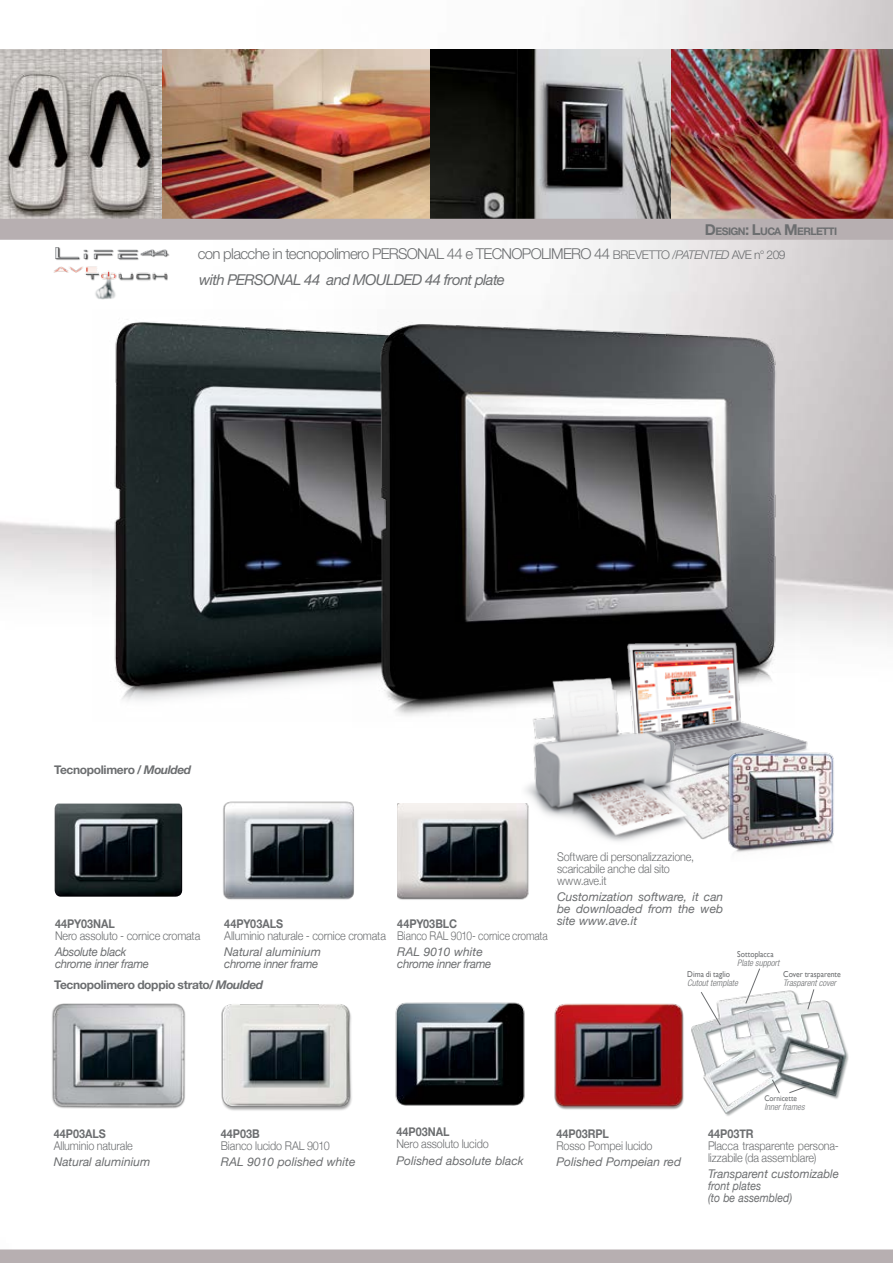
<style>
.page{position:relative;width:893px;height:1263px;background:#fff}
.page>*{position:absolute;margin:0;border:0;box-sizing:border-box;transform-origin:0 0}
.t1{font:300 15px/26.4px "Helvetica Neue LT Std";letter-spacing:-.045em;color:#6c6e70}
.t2{font:300 12px/12px "Helvetica Neue";letter-spacing:-.01em;color:#6c6e70;scale:.9 1}
.t3{font:italic 12px/12px "Helvetica Neue";color:#6c6e70;text-align:justify}
.t4{font:700 12px "Helvetica Neue";color:#6c6e70;scale:.9 1}
.t5{font:700 12px "Helvetica Neue LT Std";letter-spacing:-.03em;color:#6c6e70}
.t6{font:italic 12px/12px "Helvetica Neue";color:#6c6e70;scale:.96 1}
.t7{font:italic 12px/12px "Helvetica Neue";letter-spacing:-.025em;color:#6c6e70;scale:.95 1}
.t8{font:300 12px "Helvetica Neue";letter-spacing:-.01em;color:#6c6e70;scale:.85 1}
.t9{font:italic 12px/12px "Helvetica Neue";letter-spacing:-.025em;color:#6c6e70}
.t10{font:700 10.5px "Helvetica Neue LT Std";letter-spacing:-.055em;color:#6c6e70}
.t11{font:italic 300 condensed 9px "Helvetica Neue LT Std";color:#6c6e70}
.t12{font:8.55px "Gill Sans";color:#6c6e70;scale:.9 1}
.t13{font:8.1px "Gill Sans";color:#6c6e70;scale:.9 1}
.s1{font-size:15px}
.s2{font-size:12px}
.s3{font-style:italic;font-size:12px}
.s4{font-weight:400;font-style:italic}
.s5{font-style:italic}
</style>
<div class="page">
<img style="left:0;top:0;width:893px;height:891px">
<img style="left:92px;top:310px;width:261px;height:411px">
<img style="left:353px;top:295px;width:442px;height:432px">
<img style="left:0;top:50px;width:163px;height:169px">
<img style="left:163px;top:50px;width:730px;height:169px">
<div style="left:0;top:219px;width:893px;height:21px;background:#b7afb1"></div>
<svg style="left:0;top:1249px;width:893px;height:14px;background:#b9b1b3"></svg>
<img style="left:221px;top:1004px;width:131px;height:107px">
<img style="left:52px;top:1003px;width:134px;height:106px">
<img style="left:395px;top:1002px;width:130px;height:104px">
<img style="left:554px;top:1003px;width:130px;height:107px">
<img style="left:691px;top:990px;width:158px;height:126px">
<svg style="left:700px;top:991px;width:22px;height:35px"></svg>
<svg style="left:745px;top:968px;width:16px;height:36px"></svg>
<svg style="left:807px;top:989px;width:8px;height:21px"></svg>
<svg style="left:771px;top:1078px;width:10px;height:16px"></svg>
<svg style="left:788px;top:1084px;width:24px;height:10px"></svg>
<img style="left:621px;top:637px;width:189px;height:91px">
<img style="left:643px;top:728px;width:172px;height:132px">
<img style="left:519px;top:672px;width:187px;height:176px">
<img style="left:725px;top:749px;width:114px;height:112px">
<img style="left:55px;top:247px;width:116px;height:23px">
<img style="left:52px;top:264px;width:117px;height:36px">
<img style="left:54px;top:803px;width:128px;height:94px">
<img style="left:220px;top:800px;width:145px;height:100px">
<img style="left:397px;top:803px;width:136px;height:97px">
<p class="t10" style="left:705px;top:224px;width:134px"><span class="s1">D</span>ESIGN<span class="s1">: L</span>UCA <span class="s1">M</span>ERLETTI</p>
<p class="t1" style="left:198px;top:240px;width:589px">con placche in tecnopolimero PERSONAL 44 e TECNOPOLIMERO 44 <span class="s2">BREVETTO /</span><span class="s3">PATENTED</span> <span class="s2">AVE n° 209 </span><span class="s4">with PERSONAL 44 and MOULDED 44 front plate</span></p>
<p class="t5" style="left:54px;top:762px;width:139px">Tecnopolimero / <span class="s5">Moulded</span></p>
<p class="t4" style="left:55px;top:913px;width:68px">44PY03NAL</p>
<p class="t2" style="left:55px;top:929px;width:163px">Nero assoluto - cornice cromata</p>
<p class="t7" style="left:55px;top:945px;width:100px">Absolute black chrome inner frame</p>
<p class="t4" style="left:224px;top:913px;width:67px">44PY03ALS</p>
<p class="t2" style="left:224px;top:929px;width:181px">Alluminio naturale - cornice cromata</p>
<p class="t3" style="left:224px;top:945px;width:98px">Natural aluminium chrome inner frame</p>
<p class="t5" style="left:54px;top:977px;width:211px">Tecnopolimero doppio strato/ <span class="s5">Moulded</span></p>
<p class="t4" style="left:397px;top:913px;width:68px">44PY03BLC</p>
<p class="t8" style="left:397px;top:926px;width:179px">Bianco RAL 9010- cornice cromata</p>
<p class="t9" style="left:397px;top:945px;width:95px">RAL 9010 white chrome inner frame</p>
<p class="t2" style="left:557px;top:850px;width:154px">Software di personalizzazione, scaricabile anche dal sito www.ave.it</p>
<p class="t3" style="left:557px;top:890px;width:168px">Customization software, it can be downloaded from the web site www.ave.it</p>
<p class="t12" style="left:737px;top:949px;width:42px">Sottoplacca</p>
<p class="t11" style="left:737px;top:957px;width:43px">Plate support</p>
<p class="t12" style="left:687px;top:969px;width:49px">Dima di taglio</p>
<p class="t11" style="left:687px;top:978px;width:52px">Cutout template</p>
<p class="t12" style="left:783px;top:969px;width:66px">Cover trasparente</p>
<p class="t11" style="left:783px;top:978px;width:54px">Trasparent cover</p>
<p class="t4" style="left:54px;top:1122px;width:59px">44P03ALS</p>
<p class="t2" style="left:54px;top:1138px;width:89px">Alluminio naturale</p>
<p class="t3" style="left:54px;top:1155px;width:98px">Natural aluminium</p>
<p class="t4" style="left:221px;top:1122px;width:45px">44P03B</p>
<p class="t2" style="left:221px;top:1138px;width:122px">Bianco lucido RAL 9010</p>
<p class="t3" style="left:221px;top:1155px;width:136px">RAL 9010 polished white</p>
<p class="t4" style="left:396px;top:1121px;width:61px">44P03NAL</p>
<p class="t2" style="left:396px;top:1137px;width:104px">Nero assoluto lucido</p>
<p class="t3" style="left:396px;top:1154px;width:129px">Polished absolute black</p>
<p class="t4" style="left:556px;top:1122px;width:60px">44P03RPL</p>
<p class="t2" style="left:556px;top:1138px;width:108px">Rosso Pompei lucido</p>
<p class="t3" style="left:556px;top:1155px;width:126px">Polished Pompeian red</p>
<p class="t13" style="left:764px;top:1093px;width:38px">Cornicette</p>
<p class="t11" style="left:764px;top:1101px;width:42px">Inner frames</p>
<p class="t4" style="left:708px;top:1122px;width:52px">44P03TR</p>
<p class="t2" style="left:708px;top:1138px;width:147px">Placca trasparente persona&shy;lizzabile (da assemblare)</p>
<p class="t6" style="left:708px;top:1167px;width:138px">Transparent customizable front plates<br>(to be assembled)</p>
</div>
